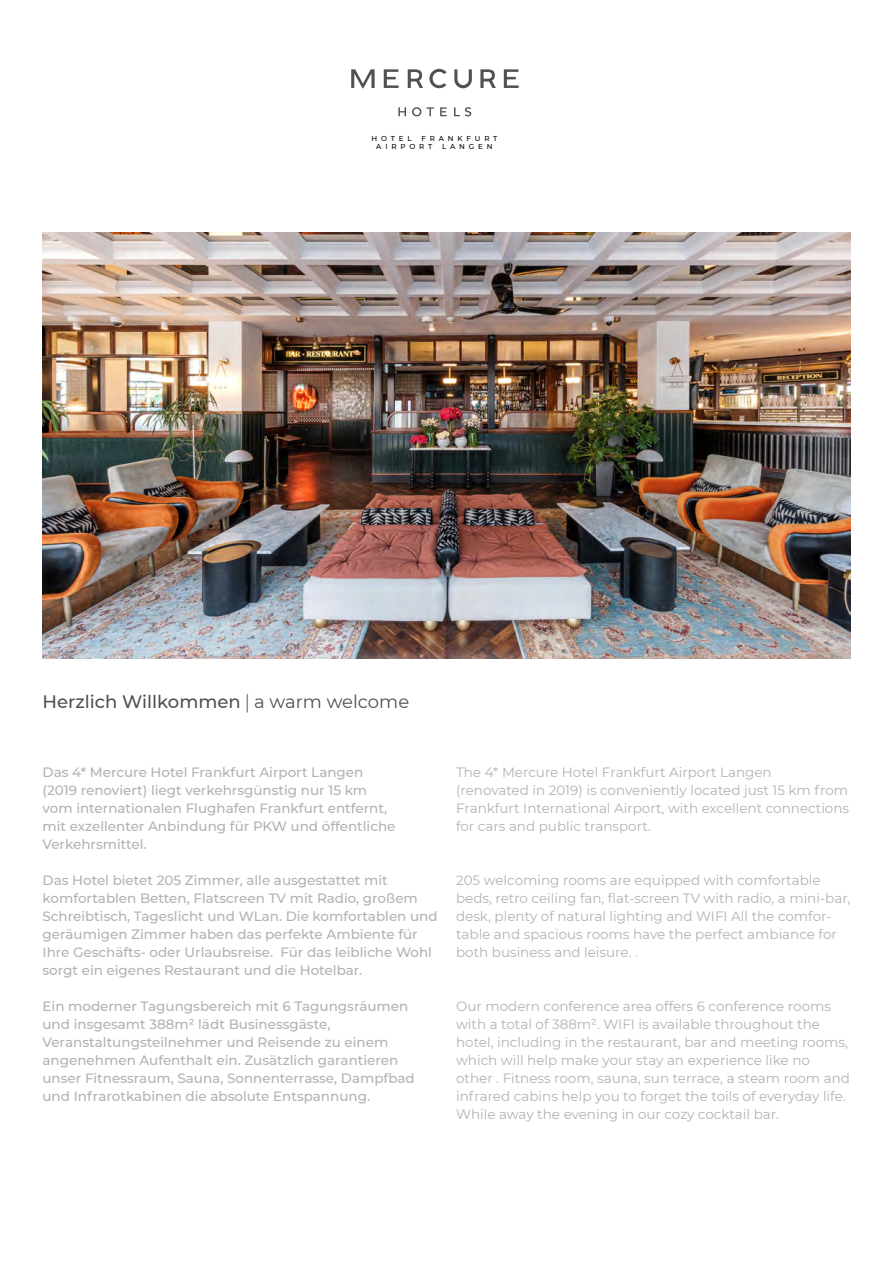
<style>
.page{position:relative;width:893px;height:1263px;background:#fff}
.page>*{position:absolute;margin:0;border:0;box-sizing:border-box;transform-origin:0 0}
.t1{font:500 18px "Montserrat";color:#53514f}
.t2{font:13.5px/18px "Montserrat";color:#b3b2b2}
.t3{font:500 13.5px/18px "Montserrat";color:#b3b2b2}
.t4{font:500 7.2px/8.6px "Montserrat";letter-spacing:.54em;color:#000}
.s1{font-family:"Spectral";font-weight:400}
.s2{font-weight:400}
</style>
<div class="page">
<svg style="left:398px;top:107px;width:8px;height:9px"></svg>
<svg style="left:412px;top:107px;width:22px;height:9px"></svg>
<svg style="left:440px;top:107px;width:7px;height:9px"></svg>
<svg style="left:454px;top:107px;width:17px;height:9px"></svg>
<svg style="left:351px;top:69px;width:24px;height:19px"></svg>
<svg style="left:384px;top:69px;width:15px;height:19px"></svg>
<svg style="left:504px;top:69px;width:15px;height:19px"></svg>
<svg style="left:429px;top:69px;width:18px;height:19px"></svg>
<svg style="left:454px;top:69px;width:18px;height:19px"></svg>
<svg style="left:408px;top:69px;width:15px;height:19px"></svg>
<svg style="left:480px;top:69px;width:16px;height:19px"></svg>
<img style="left:43px;top:233px;width:807px;height:425px">
<p class="t4" style="left:371px;top:134px;width:42px">HOTEL</p>
<p class="t4" style="left:376px;top:134px;width:123px;text-indent:45px">FRANKFURT<br>AIRPORT</p>
<p class="t4" style="left:442px;top:142px;width:52px">LANGEN</p>
<h1 class="t1" style="left:43px;top:689px;width:368px">Herzlich Willkommen <span class="s1">|</span> <span class="s2">a warm welcome</span></h1>
<p class="t3" style="left:43px;top:763px;width:354px">Das 4* Mercure Hotel Frankfurt Airport Langen (2019 renoviert) liegt verkehrsgünstig nur 15 km vom internationalen Flughafen Frankfurt entfernt, mit exzellenter Anbindung für PKW und öffentliche Verkehrsmittel.</p>
<p class="t3" style="left:43px;top:871px;width:397px">Das Hotel bietet 205 Zimmer, alle ausgestattet mit komfortablen Betten, Flatscreen TV mit Radio, großem Schreibtisch, Tageslicht und WLan. Die komfortablen und geräumigen Zimmer haben das perfekte Ambiente für Ihre Geschäfts- oder Urlaubsreise. Für das leibliche Wohl sorgt ein eigenes Restaurant und die Hotelbar.</p>
<p class="t3" style="left:43px;top:997px;width:374px">Ein moderner Tagungsbereich mit 6 Tagungsräumen und insgesamt 388m² lädt Businessgäste, Veranstaltungsteilnehmer und Reisende zu einem angenehmen Aufenthalt ein. Zusätzlich garantieren unser Fitnessraum, Sauna, Sonnenterrasse, Dampfbad und Infrarotkabinen die absolute Entspannung.</p>
<p class="t2" style="left:456px;top:763px;width:395px">The 4* Mercure Hotel Frankfurt Airport Langen<br>(renovated in 2019) is conveniently located just 15 km from Frankfurt International Airport, with excellent connections for cars and public transport.</p>
<p class="t2" style="left:456px;top:871px;width:396px">205 welcoming rooms are equipped with comfortable beds, retro ceiling fan, flat-screen TV with radio, a mini-bar, desk, plenty of natural lighting and WIFI All the comfor&shy;table and spacious rooms have the perfect ambiance for both business and leisure. .</p>
<p class="t2" style="left:456px;top:997px;width:396px">Our modern conference area offers 6 conference rooms with a total of 388m². WIFI is available throughout the hotel, including in the restaurant, bar and meeting rooms, which will help make your stay an experience like no<br>other . Fitness room, sauna, sun terrace, a steam room and infrared cabins help you to forget the toils of everyday life.<br>While away the evening in our cozy cocktail bar.</p>
</div>
